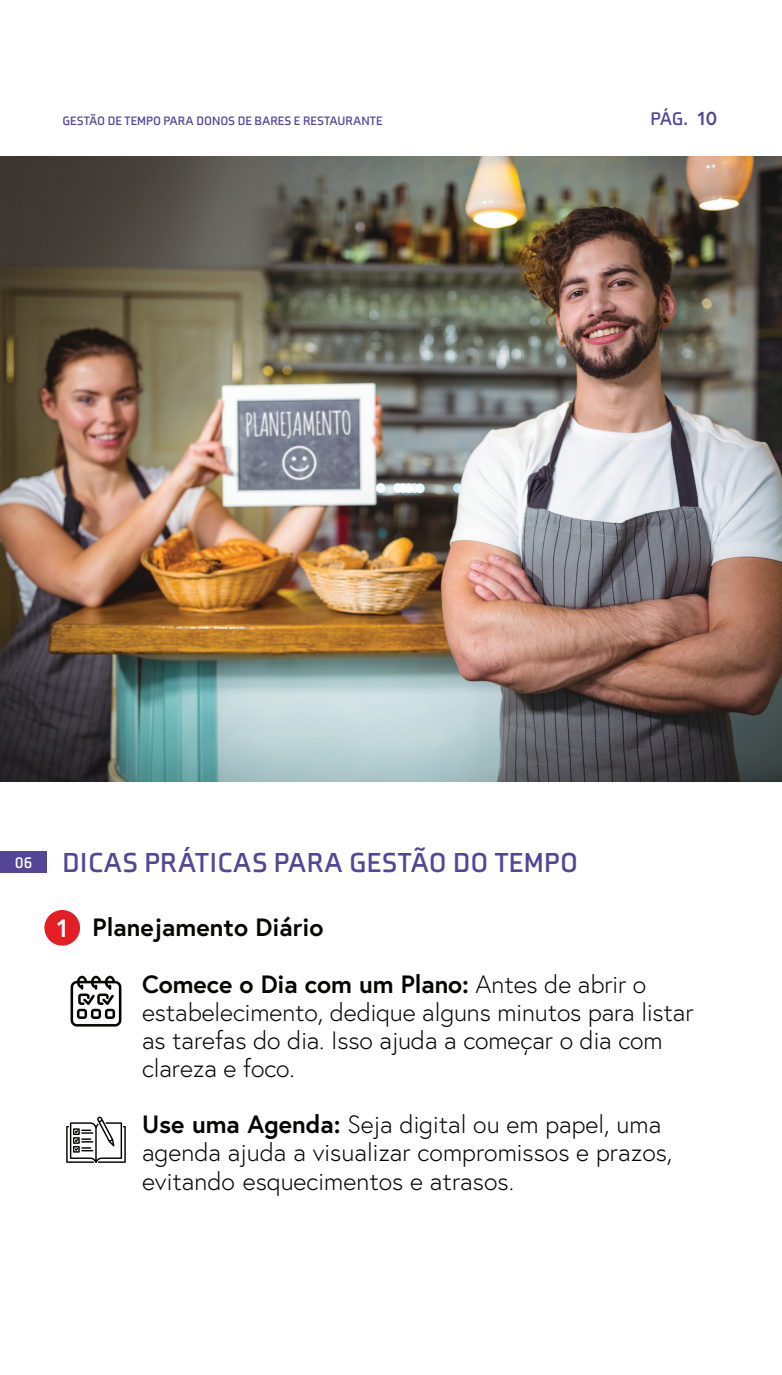
<style>
.page{position:relative;width:782px;height:1375px;background:#fff}
.page>*{position:absolute;margin:0;border:0;box-sizing:border-box;transform-origin:0 0}
.t1{font:700 28.12px "Axia";letter-spacing:.01em;color:#534697}
.t2{font:300 25px/28.1px "Europa";color:#040503}
.t3{font:700 25px "Europa";color:#040503}
.t4{font:700 25px "Europa";color:#fff}
.t5{font:700 18.75px "Axia";color:#534697}
.t6{font:700 18.75px "Europa";color:#534697}
.t7{font:700 12.5px "Axia";color:#534697}
.s1{font-weight:700}
</style>
<div class="page">
<div style="left:0;top:851px;width:47px;height:22px;background:#534697"></div>
<div style="left:44px;top:910px;width:36px;height:36px;background:#e41e25;border-radius:50%"></div>
<img style="left:0;top:156px;width:781px;height:625px">
<svg style="left:70px;top:976px;width:51px;height:51px"></svg>
<svg style="left:66px;top:1117px;width:60px;height:46px"></svg>
<p class="t7" style="left:62px;top:113px;width:321px">GESTÃO DE TEMPO PARA DONOS DE BARES E RESTAURANTE</p>
<p class="t5" style="left:650px;top:107px;width:39px">PÁG.</p>
<p class="t6" style="left:697px;top:106px;width:21px">10</p>
<p class="t1" style="left:15px;top:846px;width:564px"><sup>06</sup> DICAS PRÁTICAS PARA GESTÃO DO TEMPO</p>
<p class="t4" style="left:57px;top:912px;width:13px">1</p>
<p class="t3" style="left:92px;top:912px;width:232px">Planejamento Diário</p>
<p class="t2" style="left:142px;top:970px;width:553px"><span class="s1">Comece o Dia com um Plano:</span> Antes de abrir o estabelecimento, dedique alguns minutos para listar as tarefas do dia. Isso ajuda a começar o dia com clareza e foco.</p>
<p class="t2" style="left:142px;top:1111px;width:531px"><span class="s1">Use uma Agenda:</span> Seja digital ou em papel, uma agenda ajuda a visualizar compromissos e prazos, evitando esquecimentos e atrasos.</p>
</div>
